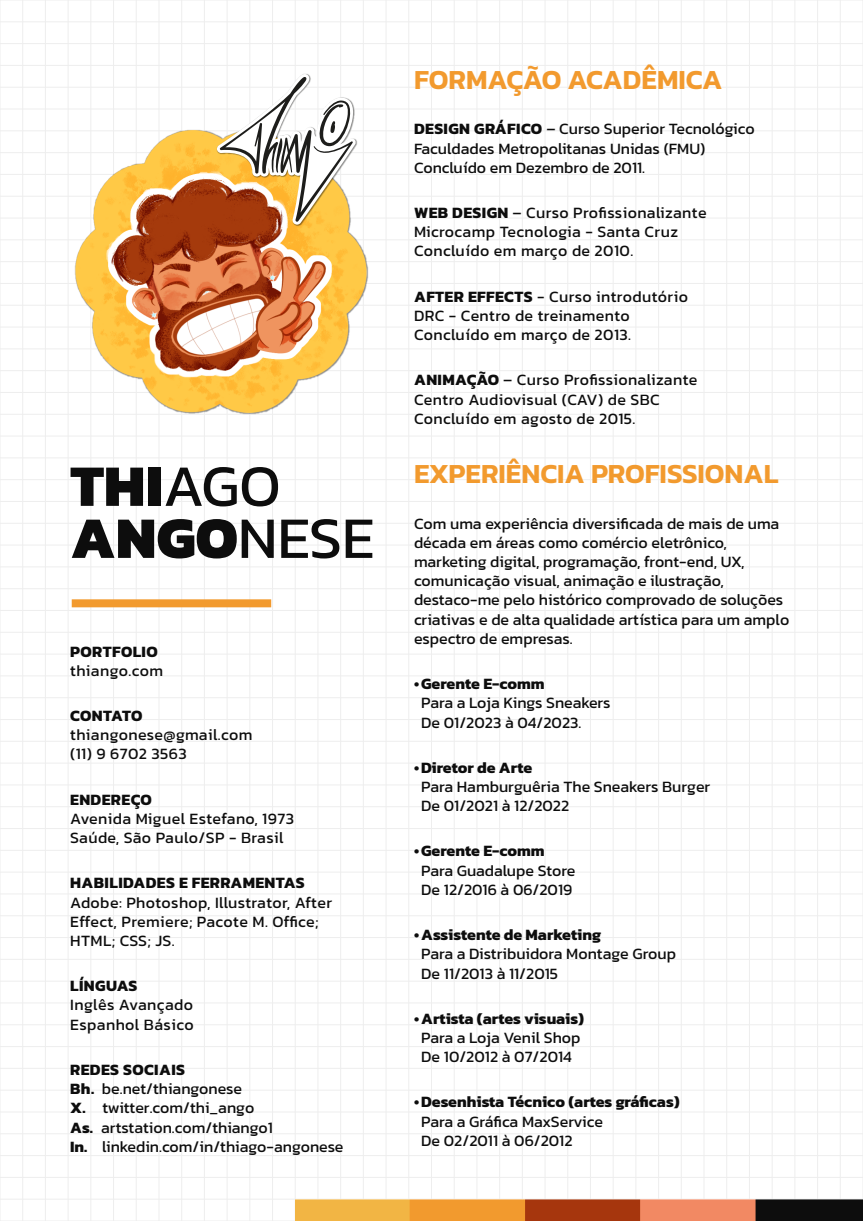
<style>
.page{position:relative;width:863px;height:1221px;background:#fff}
.page>*{position:absolute;margin:0;border:0;box-sizing:border-box;transform-origin:0 0}
.t1{font:800 59.36px/52px "Kanit";color:#0d0d0d}
.t2{font:600 28px "Kanit";color:#f29a2e}
.t3{font:16px/19.2px "Kanit";color:#0d0d0d}
.t4{font:16px/19.2px "Kanit";letter-spacing:.025em;color:#0d0d0d}
.t5{font:700 16px "Kanit";color:#0d0d0d}
.t6{font:700 16px "Kanit";letter-spacing:.025em;color:#0d0d0d}
.s1{font-weight:400}
.s2{font-weight:700}
</style>
<div class="page">
<hr style="left:0;top:1198px;width:863px;height:1px;background:#eee">
<hr style="left:0;top:1176px;width:863px;height:1px;background:#eee">
<hr style="left:0;top:1155px;width:863px;height:1px;background:#eee">
<hr style="left:0;top:1133px;width:863px;height:1px;background:#eee">
<hr style="left:0;top:1111px;width:863px;height:1px;background:#eee">
<hr style="left:0;top:1089px;width:863px;height:1px;background:#eee">
<hr style="left:0;top:1067px;width:863px;height:1px;background:#eee">
<hr style="left:0;top:1046px;width:863px;height:1px;background:#eee">
<hr style="left:0;top:1024px;width:863px;height:1px;background:#eee">
<hr style="left:0;top:1002px;width:863px;height:1px;background:#eee">
<hr style="left:0;top:980px;width:863px;height:1px;background:#eee">
<hr style="left:0;top:959px;width:863px;height:1px;background:#eee">
<hr style="left:0;top:937px;width:863px;height:1px;background:#eee">
<hr style="left:0;top:915px;width:863px;height:1px;background:#eee">
<hr style="left:0;top:893px;width:863px;height:1px;background:#eee">
<hr style="left:0;top:871px;width:863px;height:1px;background:#eee">
<hr style="left:0;top:850px;width:863px;height:1px;background:#eee">
<hr style="left:0;top:828px;width:863px;height:1px;background:#eee">
<hr style="left:0;top:806px;width:863px;height:1px;background:#eee">
<hr style="left:0;top:784px;width:863px;height:1px;background:#eee">
<hr style="left:0;top:762px;width:863px;height:1px;background:#eee">
<hr style="left:0;top:741px;width:863px;height:1px;background:#eee">
<hr style="left:0;top:719px;width:863px;height:1px;background:#eee">
<hr style="left:0;top:697px;width:863px;height:1px;background:#eee">
<hr style="left:0;top:675px;width:863px;height:1px;background:#eee">
<hr style="left:0;top:653px;width:863px;height:1px;background:#eee">
<hr style="left:0;top:632px;width:863px;height:1px;background:#eee">
<hr style="left:0;top:610px;width:863px;height:1px;background:#eee">
<hr style="left:0;top:588px;width:863px;height:1px;background:#eee">
<hr style="left:0;top:566px;width:863px;height:1px;background:#eee">
<hr style="left:0;top:545px;width:863px;height:1px;background:#eee">
<hr style="left:0;top:523px;width:863px;height:1px;background:#eee">
<hr style="left:0;top:501px;width:863px;height:1px;background:#eee">
<hr style="left:0;top:479px;width:863px;height:1px;background:#eee">
<hr style="left:0;top:457px;width:863px;height:1px;background:#eee">
<hr style="left:0;top:436px;width:863px;height:1px;background:#eee">
<hr style="left:0;top:414px;width:863px;height:1px;background:#eee">
<hr style="left:0;top:392px;width:863px;height:1px;background:#eee">
<hr style="left:0;top:370px;width:863px;height:1px;background:#eee">
<hr style="left:0;top:348px;width:863px;height:1px;background:#eee">
<hr style="left:0;top:327px;width:863px;height:1px;background:#eee">
<hr style="left:0;top:305px;width:863px;height:1px;background:#eee">
<hr style="left:0;top:283px;width:863px;height:1px;background:#eee">
<hr style="left:0;top:261px;width:863px;height:1px;background:#eee">
<hr style="left:0;top:240px;width:863px;height:1px;background:#eee">
<hr style="left:0;top:218px;width:863px;height:1px;background:#eee">
<hr style="left:0;top:196px;width:863px;height:1px;background:#eee">
<hr style="left:0;top:174px;width:863px;height:1px;background:#eee">
<hr style="left:0;top:152px;width:863px;height:1px;background:#eee">
<hr style="left:0;top:131px;width:863px;height:1px;background:#eee">
<hr style="left:0;top:109px;width:863px;height:1px;background:#eee">
<hr style="left:0;top:87px;width:863px;height:1px;background:#eee">
<hr style="left:0;top:65px;width:863px;height:1px;background:#eee">
<hr style="left:0;top:43px;width:863px;height:1px;background:#eee">
<hr style="left:0;top:22px;width:863px;height:1px;background:#eee">
<hr style="left:840px;top:0;width:1px;height:1220px;background:#eee">
<hr style="left:817px;top:0;width:1px;height:1220px;background:#eee">
<hr style="left:794px;top:0;width:1px;height:1220px;background:#eee">
<hr style="left:772px;top:0;width:1px;height:1220px;background:#eee">
<hr style="left:749px;top:0;width:1px;height:1220px;background:#eee">
<hr style="left:726px;top:0;width:1px;height:1220px;background:#eee">
<hr style="left:704px;top:0;width:1px;height:1220px;background:#eee">
<hr style="left:681px;top:0;width:1px;height:1220px;background:#eee">
<hr style="left:658px;top:0;width:1px;height:1220px;background:#eee">
<hr style="left:636px;top:0;width:1px;height:1220px;background:#eee">
<hr style="left:613px;top:0;width:1px;height:1220px;background:#eee">
<hr style="left:590px;top:0;width:1px;height:1220px;background:#eee">
<hr style="left:567px;top:0;width:1px;height:1220px;background:#eee">
<hr style="left:545px;top:0;width:1px;height:1220px;background:#eee">
<hr style="left:522px;top:0;width:1px;height:1220px;background:#eee">
<hr style="left:499px;top:0;width:1px;height:1220px;background:#eee">
<hr style="left:477px;top:0;width:1px;height:1220px;background:#eee">
<hr style="left:454px;top:0;width:1px;height:1220px;background:#eee">
<hr style="left:431px;top:0;width:1px;height:1220px;background:#eee">
<hr style="left:409px;top:0;width:1px;height:1220px;background:#eee">
<hr style="left:386px;top:0;width:1px;height:1220px;background:#eee">
<hr style="left:363px;top:0;width:1px;height:1220px;background:#eee">
<hr style="left:340px;top:0;width:1px;height:1220px;background:#eee">
<hr style="left:318px;top:0;width:1px;height:1220px;background:#eee">
<hr style="left:295px;top:0;width:1px;height:1220px;background:#eee">
<hr style="left:272px;top:0;width:1px;height:1220px;background:#eee">
<hr style="left:250px;top:0;width:1px;height:1220px;background:#eee">
<hr style="left:227px;top:0;width:1px;height:1220px;background:#eee">
<hr style="left:204px;top:0;width:1px;height:1220px;background:#eee">
<hr style="left:181px;top:0;width:1px;height:1220px;background:#eee">
<hr style="left:159px;top:0;width:1px;height:1220px;background:#eee">
<hr style="left:136px;top:0;width:1px;height:1220px;background:#eee">
<hr style="left:113px;top:0;width:1px;height:1220px;background:#eee">
<hr style="left:91px;top:0;width:1px;height:1220px;background:#eee">
<hr style="left:68px;top:0;width:1px;height:1220px;background:#eee">
<hr style="left:45px;top:0;width:1px;height:1220px;background:#eee">
<hr style="left:23px;top:0;width:1px;height:1220px;background:#eee">
<div style="left:72px;top:599px;width:199px;height:8px;background:#f29a2e"></div>
<img style="left:69px;top:119px;width:305px;height:305px">
<img style="left:216px;top:73px;width:141px;height:153px">
<svg style="left:217px;top:74px;width:139px;height:150px"></svg>
<img style="left:295px;top:1198px;width:568px;height:22px">
<h1 class="t1" style="left:71px;top:457px;width:305px">THI<span class="s1">AGO<br></span>ANGO<span class="s1">NESE</span></h1>
<p class="t6" style="left:70px;top:638px;width:89px">PORTFOLIO</p>
<p class="t4" style="left:70px;top:660px;width:94px">thiango.com</p>
<p class="t5" style="left:70px;top:703px;width:74px">CONTATO</p>
<p class="t4" style="left:70px;top:724px;width:184px">thiangonese@gmail.com (11) 9 6702 3563</p>
<p class="t6" style="left:70px;top:786px;width:83px">ENDEREÇO</p>
<p class="t4" style="left:70px;top:808px;width:225px">Avenida Miguel Estefano, 1973<br>Saúde, São Paulo/SP - Brasil</p>
<p class="t6" style="left:70px;top:870px;width:236px">HABILIDADES E FERRAMENTAS</p>
<p class="t4" style="left:70px;top:892px;width:263px">Adobe: Photoshop, Illustrator, After<br>Effect, Premiere; Pacote M. Office;<br>HTML; CSS; JS.</p>
<p class="t6" style="left:70px;top:973px;width:69px">LÍNGUAS</p>
<p class="t4" style="left:70px;top:994px;width:125px">Inglês Avançado<br>Espanhol Básico</p>
<p class="t3" style="left:70px;top:1059px;width:275px"><span class="s2">REDES SOCIAIS<br>Bh.</span> be.net/thiangonese<br><span class="s2">X.</span> twitter.com/thi_ango<br><span class="s2">As.</span> artstation.com/thiango1<br><span class="s2">In.</span> linkedin.com/in/thiago-angonese</p>
<h2 class="t2" style="left:414px;top:58px;width:310px">FORMAÇÃO ACADÊMICA</h2>
<p class="t3" style="left:414px;top:119px;width:342px"><span class="s2">DESIGN GRÁFICO</span> – Curso Superior Tecnológico<br>Faculdades Metropolitanas Unidas (FMU)<br>Concluído em Dezembro de 2011.</p>
<p class="t4" style="left:414px;top:203px;width:294px"><span class="s2">WEB DESIGN</span> – Curso Profissionalizante<br>Microcamp Tecnologia - Santa Cruz<br>Concluído em março de 2010.</p>
<p class="t4" style="left:414px;top:286px;width:275px"><span class="s2">AFTER EFFECTS</span> - Curso introdutório<br>DRC - Centro de treinamento<br>Concluído em março de 2013.</p>
<p class="t4" style="left:414px;top:370px;width:285px"><span class="s2">ANIMAÇÃO</span> – Curso Profissionalizante<br>Centro Audiovisual (CAV) de SBC<br>Concluído em agosto de 2015.</p>
<h2 class="t2" style="left:414px;top:452px;width:366px">EXPERIÊNCIA PROFISSIONAL</h2>
<p class="t3" style="left:414px;top:513px;width:377px">Com uma experiência diversificada de mais de uma década em áreas como comércio eletrônico, marketing digital, programação, front-end, UX, comunicação visual, animação e ilustração, destaco-me pelo histórico comprovado de soluções criativas e de alta qualidade artística para um amplo espectro de empresas.</p>
<p class="t5" style="left:414px;top:671px;width:132px">•Gerente E-comm</p>
<p class="t3" style="left:421px;top:693px;width:191px">Para a Loja Kings Sneakers<br>De 01/2023 à 04/2023.</p>
<p class="t5" style="left:414px;top:754px;width:120px">•Diretor de Arte</p>
<p class="t3" style="left:421px;top:776px;width:291px">Para Hamburguêria The Sneakers Burger<br>De 01/2021 à 12/2022</p>
<p class="t5" style="left:414px;top:838px;width:132px">•Gerente E-comm</p>
<p class="t3" style="left:421px;top:860px;width:156px">Para Guadalupe Store<br>De 12/2016 à 06/2019</p>
<p class="t5" style="left:414px;top:922px;width:189px">•Assistente de Marketing</p>
<p class="t3" style="left:421px;top:943px;width:256px">Para a Distribuidora Montage Group<br>De 11/2013 à 11/2015</p>
<p class="t5" style="left:414px;top:1005px;width:172px">•Artista (artes visuais)</p>
<p class="t3" style="left:421px;top:1027px;width:161px">Para a Loja Venil Shop<br>De 10/2012 à 07/2014</p>
<p class="t5" style="left:414px;top:1089px;width:267px">•Desenhista Técnico (artes gráficas)</p>
<p class="t3" style="left:421px;top:1111px;width:183px">Para a Gráfica MaxService<br>De 02/2011 à 06/2012</p>
</div>
